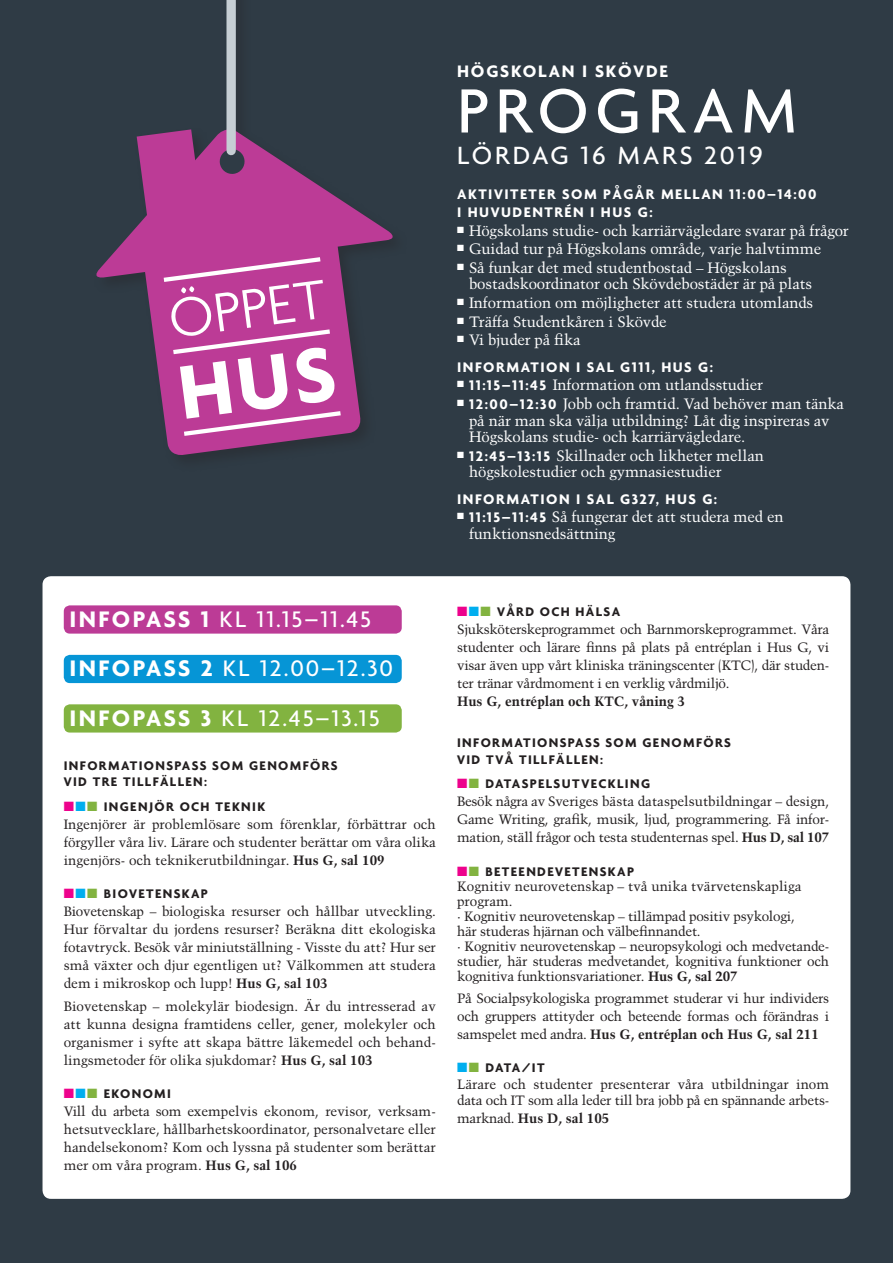
<style>
.page{position:relative;width:893px;height:1263px;background:#2f3b45}
.page>*{position:absolute;margin:0;border:0;box-sizing:border-box;transform-origin:0 0}
.t1{font:500 67.5px "Agenda";letter-spacing:.1em;color:#fff}
.t2{font:300 59.4px "Agenda";color:#fff}
.t3{font:500 27px "Agenda";letter-spacing:.1em;color:#fff}
.tabellrubrik{font:500 24.3px "Agenda";letter-spacing:.075em;color:#fff}
.t4{font:700 18px "Agenda";letter-spacing:.1em;color:#fff}
.t5{font:15px/16.5px "Trump Mediaeval";letter-spacing:-.01em;color:#fff}
.Rubrik_i_tabell{font:700 15px/18px "Agenda";letter-spacing:.1em;color:#fff}
.tabelltext{font:13.5px/18px "Trump Mediaeval";letter-spacing:-.02em;color:#231f20;text-align:justify}
.Rubrik_i_tabell-2{font:700 13.5px/16.2px "Agenda";letter-spacing:.1em;color:#231f20}
.tabelltext-2{font:13.5px/15px "Trump Mediaeval";color:#231f20}
.tabelltext-3{font:700 13.5px "Trump Mediaeval";color:#231f20}
.s1{font-family:"Agenda";font-weight:700}
.s2{font-weight:700}
.s3{color:#ed028c}
.s4{color:#00aeef}
.s5{color:#82b340}
.s6{font-weight:400}
</style>
<div class="page">
<div style="left:43px;top:576px;width:807px;height:623px;background:#fff;border-radius:9px"></div>
<svg style="left:146px;top:279px;width:216px;height:178px;fill:#bc3b96"></svg>
<svg style="left:96px;top:130px;width:297px;height:149px;fill:#bc3b96"></svg>
<svg style="left:137px;top:129px;width:59px;height:87px;background:#a83a8a"></svg>
<svg style="left:219px;top:148px;width:26px;height:27px"></svg>
<div style="left:226px;top:0;width:10px;height:151px;background:#c6ced4"></div>
<svg style="left:159px;top:254px;width:166px;height:31px;background:#c454a3"></svg>
<div style="left:64px;top:605px;width:338px;height:29px;background:#bc3b96;border-radius:6px"></div>
<div style="left:64px;top:655px;width:338px;height:28px;background:#0695d6;border-radius:6px"></div>
<div style="left:64px;top:704px;width:338px;height:28px;background:#82b340;border-radius:6px"></div>
<svg style="left:169px;top:327px;width:176px;height:112px;background:#bf489c"></svg>
<p class="t2" style="left:164px;top:285px;width:159px;rotate:-8deg">ÖPPET</p>
<p class="t4" style="left:457px;top:61px;width:212px">HÖGSKOLAN I SKÖVDE</p>
<p class="t1" style="left:457px;top:70px;width:341px">PROGRAM</p>
<p class="t3" style="left:457px;top:139px;width:307px">LÖRDAG 16 MARS 2019</p>
<p class="Rubrik_i_tabell" style="left:457px;top:185px;width:361px">AKTIVITETER SOM PÅGÅR MELLAN 11:00–14:00<br>I HUVUDENTRÉN I HUS G:</p>
<p class="t5" style="left:457px;top:222px;width:393px">■ Högskolans studie- och karriärvägledare svarar på frågor</p>
<p class="t5" style="left:457px;top:241px;width:366px">■ Guidad tur på Högskolans område, varje halvtimme</p>
<p class="t5" style="left:469px;top:259px;width:344px;text-indent:-12px">■ Så funkar det med studentbostad – Högskolans bostadskoordinator och Skövdebostäder är på plats</p>
<p class="t5" style="left:457px;top:294px;width:358px">■ Information om möjligheter att studera utomlands</p>
<p class="t5" style="left:457px;top:313px;width:211px">■ Träffa Studentkåren i Skövde</p>
<p class="t5" style="left:457px;top:332px;width:125px">■ Vi bjuder på fika</p>
<p class="Rubrik_i_tabell" style="left:457px;top:358px;width:257px">INFORMATION I SAL G111, HUS G:</p>
<p class="t5" style="left:457px;top:377px;width:307px">■ <span class="s1">11:15–11:45</span> Information om utlandsstudier</p>
<p class="t5" style="left:469px;top:395px;width:376px;text-indent:-12px">■ <span class="s1">12:00–12:30</span> Jobb och framtid. Vad behöver man tänka på när man ska välja utbildning? Låt dig inspireras av<br>Högskolans studie- och karriärvägledare.</p>
<p class="t5" style="left:469px;top:447px;width:296px;text-indent:-12px">■ <span class="s1">12:45–13:15</span> Skillnader och likheter mellan högskolestudier och gymnasiestudier</p>
<p class="Rubrik_i_tabell" style="left:457px;top:489px;width:262px">INFORMATION I SAL G327, HUS G:</p>
<p class="t5" style="left:469px;top:509px;width:316px;text-indent:-12px">■ <span class="s1">11:15–11:45</span> Så fungerar det att studera med en funktionsnedsättning</p>
<p class="tabellrubrik" style="left:70px;top:604px;width:303px"><span class="s2">INFOPASS 1</span> KL 11.15–11.45</p>
<p class="tabellrubrik" style="left:70px;top:654px;width:325px"><span class="s2">INFOPASS 2</span> KL 12.00–12.30</p>
<p class="tabellrubrik" style="left:70px;top:703px;width:312px"><span class="s2">INFOPASS 3</span> KL 12.45–13.15</p>
<p class="Rubrik_i_tabell-2" style="left:64px;top:757px;width:275px">INFORMATIONSPASS SOM GENOMFÖRS<br>VID TRE TILLFÄLLEN:</p>
<p class="Rubrik_i_tabell-2" style="left:64px;top:798px;width:203px"><span class="s3">■</span><span class="s4">■</span><span class="s5">■</span> INGENJÖR OCH TEKNIK</p>
<p class="tabelltext" style="left:64px;top:815px;width:374px">Ingenjörer är problemlösare som förenklar, förbättrar och förgyller våra liv. Lärare och studenter berättar om våra olika ingenjörs- och teknikerutbildningar. <span class="s2">Hus G, sal 109</span></p>
<p class="Rubrik_i_tabell-2" style="left:64px;top:885px;width:146px"><span class="s3">■</span><span class="s4">■</span><span class="s5">■</span> BIOVETENSKAP</p>
<p class="tabelltext" style="left:64px;top:902px;width:374px">Biovetenskap – biologiska resurser och hållbar utveckling.<br>Hur förvaltar du jordens resurser? Beräkna ditt ekologiska fotavtryck. Besök vår miniutställning - Visste du att? Hur ser små växter och djur egentligen ut? Välkommen att studera dem i mikroskop och lupp! <span class="s2">Hus G, sal 103</span></p>
<p class="tabelltext" style="left:64px;top:997px;width:374px">Biovetenskap – molekylär biodesign. Är du intresserad av att kunna designa framtidens celler, gener, molekyler och organismer i syfte att skapa bättre läkemedel och behand&shy;lingsmetoder för olika sjukdomar? <span class="s2">Hus G, sal 103</span></p>
<p class="Rubrik_i_tabell-2" style="left:64px;top:1085px;width:109px"><span class="s3">■</span><span class="s4">■</span><span class="s5">■</span> EKONOMI</p>
<p class="tabelltext" style="left:64px;top:1102px;width:374px">Vill du arbeta som exempelvis ekonom, revisor, verksam&shy;hetsutvecklare, hållbarhetskoordinator, personalvetare eller handelsekonom? Kom och lyssna på studenter som berättar mer om våra program. <span class="s2">Hus G, sal 106</span></p>
<p class="Rubrik_i_tabell-2" style="left:457px;top:603px;width:165px"><span class="s3">■</span><span class="s4">■</span><span class="s5">■</span> VÅRD OCH HÄLSA</p>
<p class="tabelltext" style="left:457px;top:620px;width:374px">Sjuksköterskeprogrammet och Barnmorskeprogrammet. Våra studenter och lärare finns på plats på entréplan i Hus G, vi visar även upp vårt kliniska träningscenter (KTC), där studen&shy;ter tränar vårdmoment i en verklig vårdmiljö.</p>
<p class="tabelltext-3" style="left:457px;top:692px;width:230px">Hus G, entréplan och KTC, våning 3</p>
<p class="Rubrik_i_tabell-2" style="left:457px;top:735px;width:275px">INFORMATIONSPASS SOM GENOMFÖRS<br>VID TVÅ TILLFÄLLEN:</p>
<p class="Rubrik_i_tabell-2" style="left:457px;top:775px;width:194px"><span class="s3">■</span><span class="s5">■</span> DATASPELSUTVECKLING</p>
<p class="tabelltext" style="left:457px;top:792px;width:374px">Besök några av Sveriges bästa dataspelsutbildningar – design, Game Writing, grafik, musik, ljud, programmering. Få infor&shy;mation, ställ frågor och testa studenternas spel. <span class="s2">Hus D, sal 107</span></p>
<p class="Rubrik_i_tabell-2" style="left:457px;top:863px;width:178px"><span class="s3">■</span><span class="s5">■</span> BETEENDEVETENSKAP</p>
<p class="tabelltext-2" style="left:457px;top:878px;width:346px">Kognitiv neurovetenskap – två unika tvärvetenskapliga program.</p>
<p class="tabelltext" style="left:457px;top:908px;width:339px;line-height:15px">· Kognitiv neurovetenskap – tillämpad positiv psykologi, här studeras hjärnan och välbefinnandet.</p>
<p class="tabelltext" style="left:457px;top:938px;width:374px;line-height:15px">· Kognitiv neurovetenskap – neuropsykologi och medvetande&shy;studier, här studeras medvetandet, kognitiva funktioner och kognitiva funktionsvariationer. <span class="s2">Hus G, sal 207</span></p>
<p class="tabelltext" style="left:457px;top:989px;width:374px">På Socialpsykologiska programmet studerar vi hur individers och gruppers attityder och beteende formas och förändras i samspelet med andra. <span class="s2">Hus G, entréplan och Hus G, sal 211</span></p>
<p class="Rubrik_i_tabell-2" style="left:457px;top:1059px;width:89px"><span class="s4">■</span><span class="s5">■</span> DATA/IT</p>
<p class="tabelltext-2" style="left:457px;top:1075px;width:374px;line-height:16.5px">Lärare och studenter presenterar våra utbildningar inom data och IT som alla leder till bra jobb på en spännande arbets-</p>
<p class="tabelltext-3" style="left:457px;top:1110px;width:154px"><span class="s6">marknad.</span> Hus D, sal 105</p>
</div>
